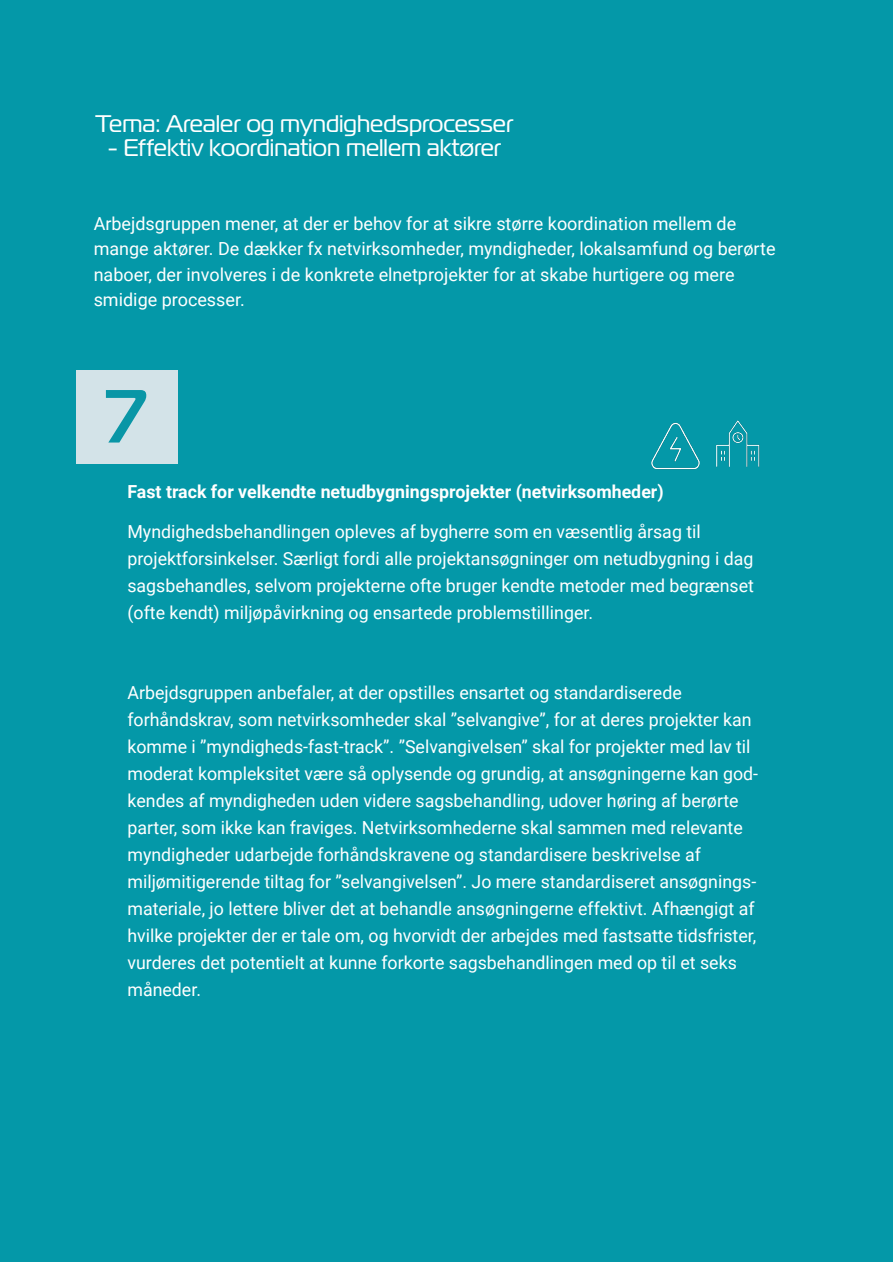
<style>
.page{position:relative;width:893px;height:1263px;background:#fff}
.page>*{position:absolute;margin:0;border:0;box-sizing:border-box;transform-origin:0 0}
.t1{font:500 75px "Magistral";color:#0996a6}
.t2{font:24px "Magistral";color:#fff}
.t3{font:18px/27px "Roboto";color:#fff}
.t4{font:700 18px "Roboto";color:#fff}
</style>
<div class="page">
<div style="left:0;top:0;width:893px;height:1261px;background:#0498a8"></div>
<div style="left:76px;top:370px;width:102px;height:93px;background:#d3e3e8"></div>
<img style="left:716px;top:420px;width:44px;height:47px">
<img style="left:651px;top:422px;width:49px;height:48px">
<h2 class="t2" style="left:96px;top:109px;width:419px">Tema: Arealer og myndighedsprocesser</h2>
<h2 class="t2" style="left:108px;top:133px;width:395px">- Effektiv koordination mellem aktører</h2>
<p class="t3" style="left:94px;top:210px;width:683px;line-height:25.5px">Arbejdsgruppen mener, at der er behov for at sikre større koordination mellem de mange aktører. De dækker fx netvirksomheder, myndigheder, lokalsamfund og berørte naboer, der involveres i de konkrete elnetprojekter for at skabe hurtigere og mere smidige processer.</p>
<h1 class="t1" style="left:106px;top:371px;width:42px">7</h1>
<p class="t4" style="left:127px;top:479px;width:538px">Fast track for velkendte netudbygningsprojekter (netvirksomheder)</p>
<p class="t3" style="left:127px;top:518px;width:628px">Myndighedsbehandlingen opleves af bygherre som en væsentlig årsag til projektforsinkelser. Særligt fordi alle projektansøgninger om netudbygning i dag sagsbehandles, selvom projekterne ofte bruger kendte metoder med begrænset (ofte kendt) miljøpåvirkning og ensartede problemstillinger.</p>
<p class="t3" style="left:127px;top:678px;width:632px">Arbejdsgruppen anbefaler, at der opstilles ensartet og standardiserede forhåndskrav, som netvirksomheder skal ”selvangive”, for at deres projekter kan komme i ”myndigheds-fast-track”. ”Selvangivelsen” skal for projekter med lav til moderat kompleksitet være så oplysende og grundig, at ansøgningerne kan god&shy;kendes af myndigheden uden videre sagsbehandling, udover høring af berørte parter, som ikke kan fraviges. Netvirksomhederne skal sammen med relevante myndigheder udarbejde forhåndskravene og standardisere beskrivelse af miljømitigerende tiltag for ”selvangivelsen”. Jo mere standardiseret ansøgnings&shy;materiale, jo lettere bliver det at behandle ansøgningerne effektivt. Afhængigt af hvilke projekter der er tale om, og hvorvidt der arbejdes med fastsatte tidsfrister, vurderes det potentielt at kunne forkorte sagsbehandlingen med op til et seks måneder.</p>
</div>
